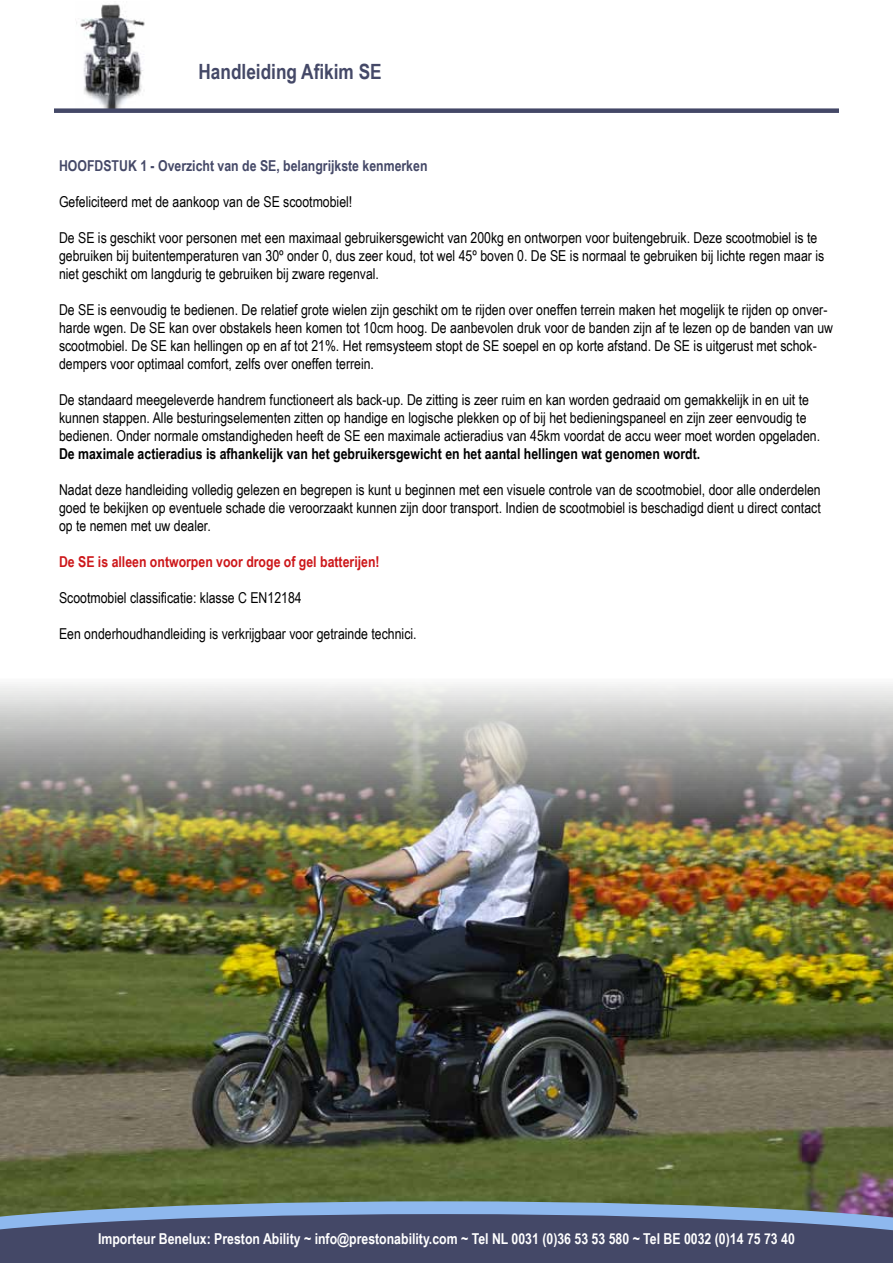
<style>
.page{position:relative;width:893px;height:1263px;background:#fff}
.page>*{position:absolute;margin:0;border:0;box-sizing:border-box;transform-origin:0 0}
.t1{font:700 21px "Arial Narrow";color:#444867}
.t2{font:15px/18px "Arial Narrow";color:#000}
.t3{font:700 15px "Arial Narrow";color:#fff}
.t4{font:700 15px "Arial Narrow";color:#000}
.t5{font:700 15px "Arial Narrow";color:#444867}
.t6{font:700 15px "Arial Narrow";color:#cd171a}
</style>
<div class="page">
<img style="left:76px;top:4px;width:69px;height:104px">
<img style="left:0;top:684px;width:893px;height:517px">
<svg style="left:0;top:1201px;width:893px;height:13px;background:#7c97ab"></svg>
<div style="left:54px;top:108px;width:785px;height:5px;background:#444867"></div>
<svg style="left:0;top:1214px;width:893px;height:49px;background:#4b5273"></svg>
<h1 class="t1" style="left:199px;top:56px;width:185px">Handleiding Afikim SE</h1>
<p class="t5" style="left:59px;top:154px;width:370px">HOOFDSTUK 1 - Overzicht van de SE, belangrijkste kenmerken</p>
<p class="t2" style="left:59px;top:192px;width:295px">Gefeliciteerd met de aankoop van de SE scootmobiel!</p>
<p class="t2" style="left:59px;top:228px;width:767px">De SE is geschikt voor personen met een maximaal gebruikersgewicht van 200kg en ontworpen voor buitengebruik. Deze scootmobiel is te gebruiken bij buitentemperaturen van 30º onder 0, dus zeer koud, tot wel 45º boven 0. De SE is normaal te gebruiken bij lichte regen maar is niet geschikt om langdurig te gebruiken bij zware regenval.</p>
<p class="t2" style="left:59px;top:300px;width:776px">De SE is eenvoudig te bedienen. De relatief grote wielen zijn geschikt om te rijden over oneffen terrein maken het mogelijk te rijden op onver&shy;harde wgen. De SE kan over obstakels heen komen tot 10cm hoog. De aanbevolen druk voor de banden zijn af te lezen op de banden van uw scootmobiel. De SE kan hellingen op en af tot 21%. Het remsysteem stopt de SE soepel en op korte afstand. De SE is uitgerust met schok&shy;dempers voor optimaal comfort, zelfs over oneffen terrein.</p>
<p class="t2" style="left:59px;top:390px;width:763px">De standaard meegeleverde handrem functioneert als back-up. De zitting is zeer ruim en kan worden gedraaid om gemakkelijk in en uit te kunnen stappen. Alle besturingselementen zitten op handige en logische plekken op of bij het bedieningspaneel en zijn zeer eenvoudig te bedienen. Onder normale omstandigheden heeft de SE een maximale actieradius van 45km voordat de accu weer moet worden opgeladen.</p>
<p class="t4" style="left:59px;top:442px;width:643px">De maximale actieradius is afhankelijk van het gebruikersgewicht en het aantal hellingen wat genomen wordt.</p>
<p class="t2" style="left:59px;top:480px;width:763px;text-align:justify">Nadat deze handleiding volledig gelezen en begrepen is kunt u beginnen met een visuele controle van de scootmobiel, door alle onderdelen goed te bekijken op eventuele schade die veroorzaakt kunnen zijn door transport. Indien de scootmobiel is beschadigd dient u direct contact op te nemen met uw dealer.</p>
<p class="t6" style="left:59px;top:550px;width:322px">De SE is alleen ontworpen voor droge of gel batterijen!</p>
<p class="t2" style="left:59px;top:588px;width:244px">Scootmobiel classificatie: klasse C EN12184</p>
<p class="t2" style="left:59px;top:624px;width:359px">Een onderhoudhandleiding is verkrijgbaar voor getrainde technici.</p>
<p class="t3" style="left:98px;top:1227px;width:698px">Importeur Benelux: Preston Ability ~ info@prestonability.com ~ Tel NL 0031 (0)36 53 53 580 ~ Tel BE 0032 (0)14 75 73 40</p>
</div>
